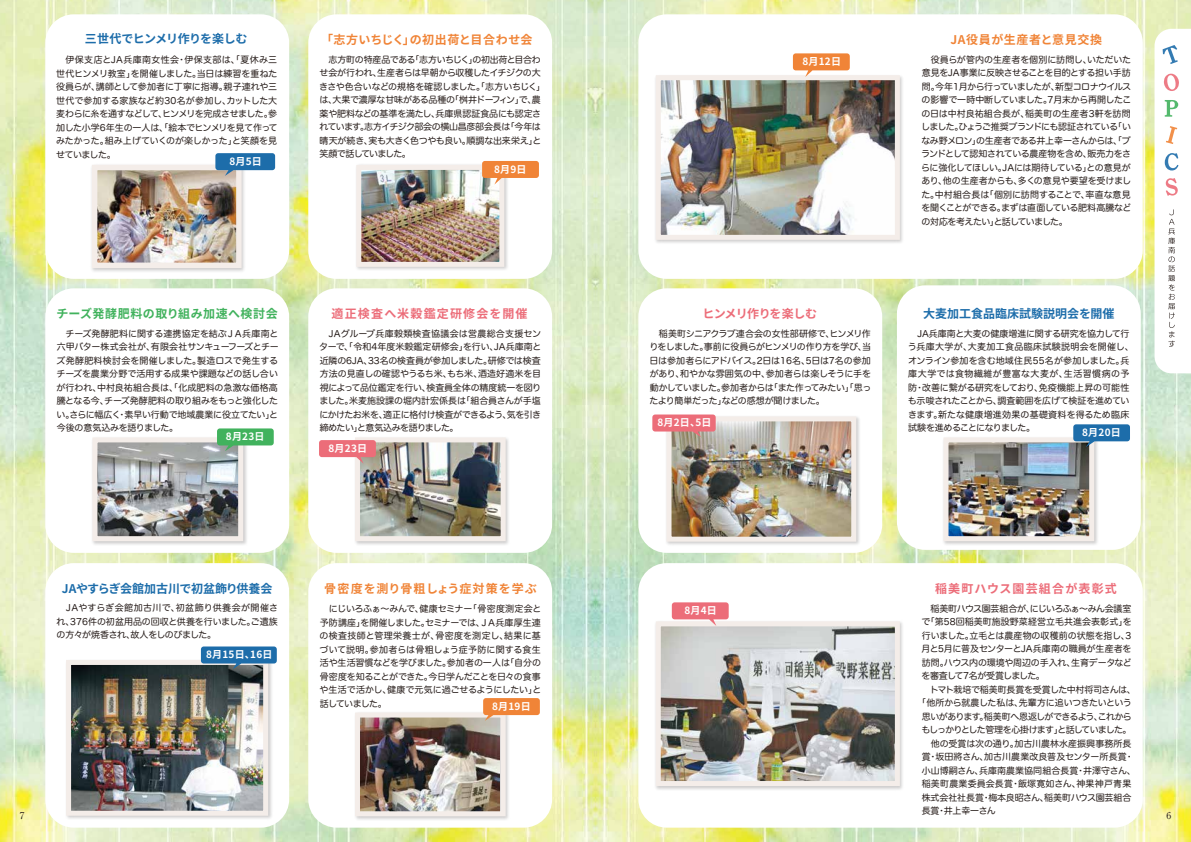
<style>
.page{position:relative;width:1191px;height:842px;background:#fff}
.page>*{position:absolute;margin:0;border:0;box-sizing:border-box;transform-origin:0 0}
.t1{font:700 12px "Noto Sans CJ Kjp";color:#1d6daa}
.t2{font:700 12px "Noto Sans CJ Kjp";letter-spacing:.05em;color:#f08437}
.t3{font:700 12px "Noto Sans CJ Kjp";letter-spacing:.1em;color:#ec6d79}
.t4{font:700 12px "Noto Sans CJ Kjp";letter-spacing:.05em;color:#41b25d}
.t5{font:700 12px "Noto Sans CJ Kjp";letter-spacing:.075em;color:#f08437}
.t6{font:700 12px "Noto Sans CJ Kjp";letter-spacing:-.04em;color:#1d6daa}
.t7{font:700 12px "Noto Sans CJ Kjp";letter-spacing:-.055em;color:#ec6d79}
.t8{font:700 10px "Noto Sans CJ Kjp";letter-spacing:.025em;color:#fff}
.t9{font:700 9.5px "A1 Mincho Std";color:#221815}
.t10{font:9px/13.5px "Hira Maru Std W4";letter-spacing:-.02em;color:#221815;text-align:justify}
.t11{font:9px/13.5px "Hira Maru Std W4";color:#221815}
.t12{font:9px "Hira Maru Std W4";letter-spacing:.005em;color:#221815}
.t13{font:9px "Hira Maru Std W4";letter-spacing:-.04em;color:#221815}
.t14{font:9px "Hira Maru Std W4";letter-spacing:-.07em;color:#221815}
.t15{font:9px "Hira Maru Std W4";letter-spacing:-.085em;color:#221815}
.t16{font:9px "Hira Maru Std W4";letter-spacing:-.045em;color:#221815}
.t17{font:9px "Hira Maru Std W4";letter-spacing:.02em;color:#221815}
.t18{font:9px "Hira Maru Std W4";letter-spacing:-.06em;color:#221815}
</style>
<div class="page">
<img style="left:0;top:0;width:1191px;height:842px">
<div style="left:638px;top:563px;width:504px;height:265px;background:#fff;border-radius:28px"></div>
<svg style="left:1154px;top:29px;width:37px;height:344px"></svg>
<div style="left:638px;top:14px;width:504px;height:265px;background:#fff;border-radius:28px"></div>
<div style="left:45px;top:14px;width:244px;height:265px;background:#fff;border-radius:28px"></div>
<div style="left:638px;top:288px;width:244px;height:265px;background:#fff;border-radius:28px"></div>
<div style="left:897px;top:285px;width:243px;height:265px;background:#fff;border-radius:28px"></div>
<div style="left:45px;top:563px;width:244px;height:265px;background:#fff;border-radius:28px"></div>
<div style="left:45px;top:288px;width:244px;height:265px;background:#fff;border-radius:28px"></div>
<div style="left:308px;top:288px;width:244px;height:265px;background:#fff;border-radius:28px"></div>
<div style="left:308px;top:14px;width:244px;height:265px;background:#fff;border-radius:28px"></div>
<div style="left:308px;top:563px;width:244px;height:265px;background:#fff;border-radius:28px"></div>
<img style="left:357px;top:164px;width:151px;height:106px">
<img style="left:362px;top:171px;width:136px;height:90px">
<div style="left:356px;top:165px;width:148px;height:102px;border:5px solid #f4ede9"></div>
<svg style="left:482px;top:161px;width:57px;height:24px"></svg>
<img style="left:655px;top:76px;width:248px;height:167px">
<img style="left:662px;top:81px;width:232px;height:153px">
<div style="left:656px;top:75px;width:244px;height:165px;border:5px solid #f4ede9"></div>
<img style="left:655px;top:622px;width:248px;height:168px">
<img style="left:662px;top:627px;width:232px;height:153px">
<div style="left:656px;top:621px;width:244px;height:165px;border:5px solid #f4ede9"></div>
<img style="left:667px;top:415px;width:193px;height:130px">
<img style="left:672px;top:422px;width:178px;height:114px">
<div style="left:666px;top:416px;width:190px;height:126px;border:5px solid #f4ede9"></div>
<svg style="left:652px;top:414px;width:63px;height:23px"></svg>
<img style="left:67px;top:657px;width:205px;height:162px">
<img style="left:72px;top:666px;width:190px;height:144px">
<div style="left:66px;top:660px;width:202px;height:156px;border:5px solid #f4ede9"></div>
<svg style="left:201px;top:646px;width:76px;height:23px;background:#3c78a5"></svg>
<img style="left:355px;top:437px;width:154px;height:108px">
<img style="left:361px;top:443px;width:138px;height:92px">
<div style="left:355px;top:437px;width:150px;height:104px;border:5px solid #f4ede9"></div>
<img style="left:92px;top:451px;width:155px;height:94px">
<img style="left:98px;top:443px;width:139px;height:92px">
<div style="left:92px;top:437px;width:151px;height:104px;border:5px solid #f4ede9"></div>
<img style="left:943px;top:447px;width:155px;height:98px">
<img style="left:949px;top:443px;width:139px;height:92px">
<div style="left:943px;top:437px;width:151px;height:104px;border:5px solid #f4ede9"></div>
<svg style="left:1073px;top:424px;width:57px;height:23px"></svg>
<img style="left:355px;top:721px;width:154px;height:99px">
<img style="left:361px;top:718px;width:138px;height:92px">
<div style="left:355px;top:712px;width:150px;height:104px;border:5px solid #f4ede9"></div>
<svg style="left:319px;top:440px;width:57px;height:24px"></svg>
<svg style="left:483px;top:698px;width:57px;height:23px"></svg>
<svg style="left:217px;top:428px;width:57px;height:23px"></svg>
<img style="left:91px;top:168px;width:153px;height:104px">
<img style="left:98px;top:171px;width:138px;height:91px">
<div style="left:92px;top:165px;width:150px;height:103px;border:5px solid #f4ede9"></div>
<svg style="left:215px;top:153px;width:60px;height:23px"></svg>
<svg style="left:793px;top:53px;width:56px;height:24px"></svg>
<svg style="left:672px;top:602px;width:56px;height:24px"></svg>
<h1 class="t6" style="left:85px;top:32px;width:164px">三世代でヒンメリ作りを楽しむ</h1>
<p class="t10" style="left:56px;top:53px;width:223px">　伊保支店とJA兵庫南女性会・伊保支部は、「夏休み三世代ヒンメリ教室」を開催しました。当日は練習を重ねた役員らが、講師として参加者に丁寧に指導。親子連れや三世代で参加する家族など約30名が参加し、カットした大麦わらに糸を通すなどして、ヒンメリを完成させました。参加した小学6年生の一人は、「絵本でヒンメリを見て作ってみたかった。組み上げていくのが楽しかった」と笑顔を見せていました。</p>
<p class="t8" style="left:229px;top:156px;width:34px">8月5日</p>
<h1 class="t2" style="left:321px;top:33px;width:213px">「志方いちじく」の初出荷と目合わせ会</h1>
<p class="t10" style="left:319px;top:53px;width:227px;text-align:left">　志方町の特産品である「志方いちじく」の初出荷と目合わせ会が行われ、生産者らは早朝から収穫したイチジクの大きさや色合いなどの規格を確認しました。「志方いちじく」は、大果で濃厚な甘味がある品種の「桝井ドーフィン」で、農薬や肥料などの基準を満たし、兵庫県認証食品にも認定されています。志方イチジク部会の横山昌彦部会長は「今年は晴天が続き、実も大きく色つやも良い。順調な出来栄え」と笑顔で話していました。</p>
<p class="t8" style="left:494px;top:164px;width:34px">8月9日</p>
<h1 class="t4" style="left:57px;top:306px;width:223px">チーズ発酵肥料の取り組み加速へ検討会</h1>
<p class="t10" style="left:56px;top:326px;width:224px;text-align:left">　チーズ発酵肥料に関する連携協定を結ぶＪＡ兵庫南と六甲バター株式会社が、有限会社サンキューフーズとチーズ発酵肥料検討会を開催しました。製造ロスで発生するチーズを農業分野で活用する成果や課題などの話し合いが行われ、中村良祐組合長は、「化成肥料の急激な価格高騰となる今、チーズ発酵肥料の取り組みをもっと強化したい。さらに幅広く・素早い行動で地域農業に役立てたい」と今後の意気込みを語りました。</p>
<p class="t8" style="left:226px;top:431px;width:40px">8月23日</p>
<h1 class="t3" style="left:331px;top:306px;width:198px">適正検査へ米穀鑑定研修会を開催</h1>
<p class="t10" style="left:319px;top:327px;width:223px">　JAグループ兵庫穀類検査協議会は営農総合支援センターで、「令和4年度米穀鑑定研修会」を行い、JA兵庫南と近隣の6JA、33名の検査員が参加しました。研修では検査方法の見直しの確認やうるち米、もち米、酒造好適米を目視によって品位鑑定を行い、検査員全体の精度統一を図りました。米麦施設課の堀内計宏係長は「組合員さんが手塩にかけたお米を、適正に格付け検査ができるよう、気を引き締めたい」と意気込みを語りました。</p>
<p class="t8" style="left:328px;top:443px;width:40px">8月23日</p>
<p class="t8" style="left:802px;top:56px;width:40px">8月12日</p>
<h1 class="t7" style="left:702px;top:306px;width:116px">ヒンメリ作りを楽しむ</h1>
<p class="t10" style="left:649px;top:327px;width:223px">　稲美町シニアクラブ連合会の女性部研修で、ヒンメリ作りをしました。事前に役員らがヒンメリの作り方を学び、当日は参加者らにアドバイス。2日は16名、5日は7名の参加があり、和やかな雰囲気の中、参加者らは楽しそうに手を動かしていました。参加者からは「また作ってみたい」「思ったより簡単だった」などの感想が聞けました。</p>
<p class="t8" style="left:657px;top:417px;width:56px">8月2日、5日</p>
<h1 class="t2" style="left:950px;top:33px;width:153px">JA役員が生産者と意見交換</h1>
<p class="t10" style="left:921px;top:53px;width:212px">　役員らが管内の生産者を個別に訪問し、いただいた意見をJA事業に反映させることを目的とする担い手訪問。今年1月から行っていましたが、新型コロナウイルスの影響で一時中断していました。7月末から再開したこの日は中村良祐組合長が、稲美町の生産者3軒を訪問しました。ひょうご推奨ブランドにも認証されている「いなみ野メロン」の生産者である井上幸一さんからは、「ブランドとして認知されている農産物を含め、販売力をさらに強化してほしい。JAには期待している」との意見があり、他の生産者からも、多くの意見や要望を受けました。中村組合長は「個別に訪問することで、率直な意見を聞くことができる。まずは直面している肥料高騰などの対応を考えたい」と話していました。</p>
<h1 class="t1" style="left:923px;top:306px;width:193px">大麦加工食品臨床試験説明会を開催</h1>
<p class="t11" style="left:907px;top:327px;width:228px">　JA兵庫南と大麦の健康増進に関する研究を協力して行う兵庫大学が、大麦加工食品臨床試験説明会を開催し、オンライン参加を含む地域住民55名が参加しました。兵庫大学では食物繊維が豊富な大麦が、生活習慣病の予防・改善に繋がる研究をしており、免疫機能上昇の可能性も示唆されたことから、調査範囲を広げて検証を進めていきます。新たな健康増進効果の基礎資料を得るため臨床試験を進めることになりました。</p>
<p class="t8" style="left:1082px;top:427px;width:40px">8月20日</p>
<h1 class="t3" style="left:935px;top:582px;width:183px">稲美町ハウス園芸組合が表彰式</h1>
<p class="t16" style="left:921px;top:602px;width:211px">　稲美町ハウス園芸組合が、にじいろふぁ～みん会議室</p>
<p class="t12" style="left:921px;top:615px;width:212px">で「第58回稲美町施設野菜経営立毛共進会表彰式」を</p>
<p class="t10" style="left:921px;top:629px;width:211px">行いました。立毛とは農産物の収穫前の状態を指し、3</p>
<p class="t10" style="left:921px;top:642px;width:212px">月と5月に普及センターとJA兵庫南の職員が生産者を</p>
<p class="t10" style="left:921px;top:656px;width:211px">訪問。ハウス内の環境や周辺の手入れ、生育データなど</p>
<p class="t18" style="left:921px;top:669px;width:125px">を審査して7名が受賞しました。</p>
<p class="t13" style="left:921px;top:683px;width:216px">　トマト栽培で稲美町長賞を受賞した中村将司さんは、</p>
<p class="t13" style="left:917px;top:696px;width:216px">「他所から就農した私は、先輩方に追いつきたいという</p>
<p class="t14" style="left:921px;top:710px;width:212px">思いがあります。稲美町へ恩返しができるよう、これから</p>
<p class="t15" style="left:921px;top:723px;width:212px">もしっかりとした管理を心掛けます」と話していました。</p>
<p class="t12" style="left:921px;top:737px;width:211px">　他の受賞は次の通り。加古川農林水産振興事務所長</p>
<p class="t10" style="left:921px;top:750px;width:213px">賞・坂田將さん、加古川農業改良普及センター所長賞・</p>
<p class="t12" style="left:921px;top:764px;width:216px">小山博嗣さん、兵庫南農業協同組合長賞・井澤守さん、</p>
<p class="t17" style="left:921px;top:777px;width:211px">稲美町農業委員会長賞・飯塚寛如さん、神果神戸青果</p>
<p class="t10" style="left:921px;top:791px;width:211px">株式会社社長賞・梅本良昭さん、稲美町ハウス園芸組合</p>
<p class="t10" style="left:921px;top:804px;width:75px">長賞・井上幸一さん</p>
<h1 class="t1" style="left:62px;top:582px;width:212px">JAやすらぎ会館加古川で初盆飾り供養会</h1>
<h1 class="t5" style="left:324px;top:582px;width:214px">骨密度を測り骨粗しょう症対策を学ぶ</h1>
<p class="t10" style="left:319px;top:602px;width:223px">　にじいろふぁ～みんで、健康セミナー「骨密度測定会と予防講座」を開催しました。セミナーでは、ＪＡ兵庫厚生連の検査技師と管理栄養士が、骨密度を測定し、結果に基づいて説明。参加者らは骨粗しょう症予防に関する食生活や生活習慣などを学びました。参加者の一人は「自分の骨密度を知ることができた。今日学んだことを日々の食事や生活で活かし、健康で元気に過ごせるようにしたい」と話していました。</p>
<p class="t10" style="left:57px;top:601px;width:223px">　JAやすらぎ会館加古川で、初盆飾り供養会が開催され、376件の初盆用品の回収と供養を行いました。ご遺族の方々が焼香され、故人をしのびました。</p>
<p class="t8" style="left:684px;top:605px;width:34px">8月4日</p>
<p class="t8" style="left:206px;top:649px;width:68px">8月15日、16日</p>
<p class="t8" style="left:492px;top:701px;width:40px">8月19日</p>
<p class="t9" style="left:20px;top:808px;width:6px">7</p>
<p class="t9" style="left:1166px;top:808px;width:6px">6</p>
</div>
